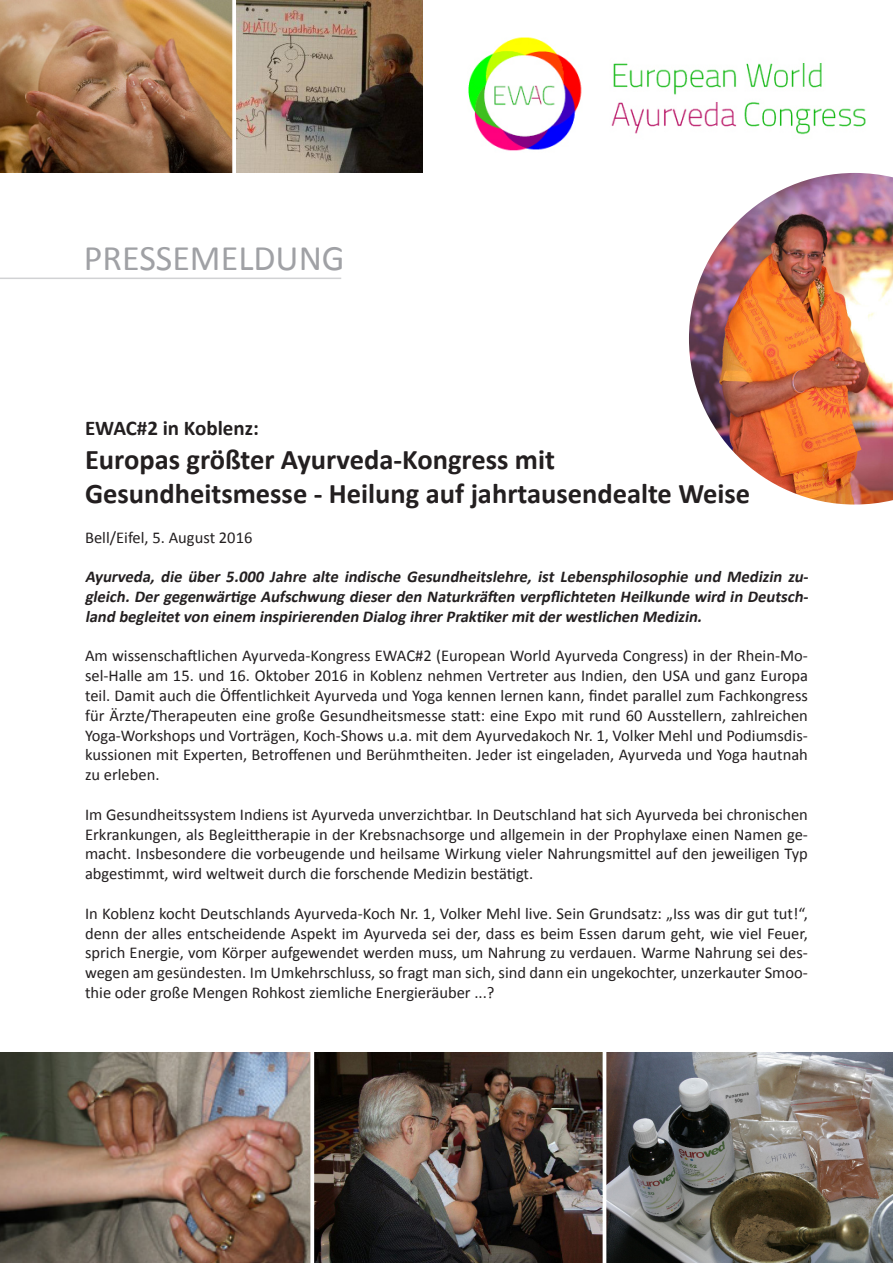
<style>
.page{position:relative;width:893px;height:1263px;background:#fff}
.page>*{position:absolute;margin:0;border:0;box-sizing:border-box;transform-origin:0 0}
.t1{font:36px "Calibri";color:#a0a1a5}
.t2{font:700 28.5px "Calibri";color:#231f20}
.t3{font:700 21px "Calibri";color:#231f20}
.t4{font:16.5px/19.8px "Calibri";color:#231f20;text-align:justify}
.t5{font:italic 700 16.5px/19.8px "Calibri";color:#231f20;text-align:justify}
</style>
<div class="page">
<img style="left:468px;top:37px;width:398px;height:114px">
<img style="left:606px;top:1052px;width:287px;height:211px">
<img style="left:236px;top:0;width:187px;height:173px">
<img style="left:0;top:0;width:232px;height:173px">
<svg style="left:232px;top:0;width:1px;height:173px"></svg>
<img style="left:314px;top:1052px;width:289px;height:211px">
<img style="left:0;top:1052px;width:310px;height:211px">
<svg style="left:310px;top:1052px;width:1px;height:211px"></svg>
<hr style="left:0;top:278px;width:341px;height:1px;background:#d1d2d4">
<img style="left:689px;top:173px;width:204px;height:331px">
<p class="t1" style="left:84px;top:236px;width:262px">PRESSEMELDUNG</p>
<p class="t3" style="left:85px;top:414px;width:175px">EWAC#2 in Koblenz:</p>
<p class="t2" style="left:85px;top:441px;width:471px">Europas größter Ayurveda-Kongress mit</p>
<p class="t2" style="left:85px;top:475px;width:667px">Gesundheitsmesse - Heilung auf jahrtausendealte Weise</p>
<p class="t4" style="left:85px;top:527px;width:169px">Bell/Eifel, 5. August 2016</p>
<p class="t5" style="left:85px;top:567px;width:728px">Ayurveda, die über 5.000 Jahre alte indische Gesundheitslehre, ist Lebensphilosophie und Medizin zu&shy;gleich.Dergegenwärtige Aufschwung dieserden Naturkräften verpflichteten Heilkunde wird in Deutsch&shy;land begleitetvon einem inspirierenden Dialog ihrerPraktikermitderwestlichen Medizin.</p>
<p class="t4" style="left:85px;top:646px;width:724px">Am wissenschaftlichen Ayurveda-Kongress EWAC#2 (European World Ayurveda Congress) in der Rhein-Mo&shy;sel-Halle am 15. und 16. Oktober 2016 in Koblenz nehmen Vertreter aus Indien, den USA und ganz Europa teil. Damit auch die Öffentlichkeit Ayurveda und Yoga kennen lernen kann, findet parallel zum Fachkongress für Ärzte/Therapeuten eine große Gesundheitsmesse statt: eine Expo mit rund 60 Ausstellern, zahlreichen Yoga-Workshops und Vorträgen, Koch-Shows u.a. mit dem Ayurvedakoch Nr. 1, Volker Mehl und Podiumsdis&shy;kussionen mit Experten, Betroffenen und Berühmtheiten. Jeder ist eingeladen, Ayurveda und Yoga hautnah zu erleben.</p>
<p class="t4" style="left:85px;top:804px;width:724px">Im Gesundheitssystem Indiens ist Ayurveda unverzichtbar. In Deutschland hat sich Ayurveda bei chronischen Erkrankungen, als Begleittherapie in der Krebsnachsorge und allgemein in der Prophylaxe einen Namen ge&shy;macht. Insbesondere die vorbeugende und heilsame Wirkung vieler Nahrungsmittel auf den jeweiligen Typ abgestimmt, wird weltweit durch die forschende Medizin bestätigt.</p>
<p class="t4" style="left:85px;top:903px;width:724px">In Koblenz kocht Deutschlands Ayurveda-Koch Nr. 1, Volker Mehl live. Sein Grundsatz: „Iss was dir gut tut!“, denn der alles entscheidende Aspekt im Ayurveda sei der, dass es beim Essen darum geht, wie viel Feuer, sprich Energie, vom Körper aufgewendet werden muss, um Nahrung zu verdauen. Warme Nahrung sei des&shy;wegen am gesündesten. Im Umkehrschluss, so fragt man sich, sind dann ein ungekochter, unzerkauter Smoo&shy;thie oder große Mengen Rohkost ziemliche Energieräuber ...?</p>
</div>
